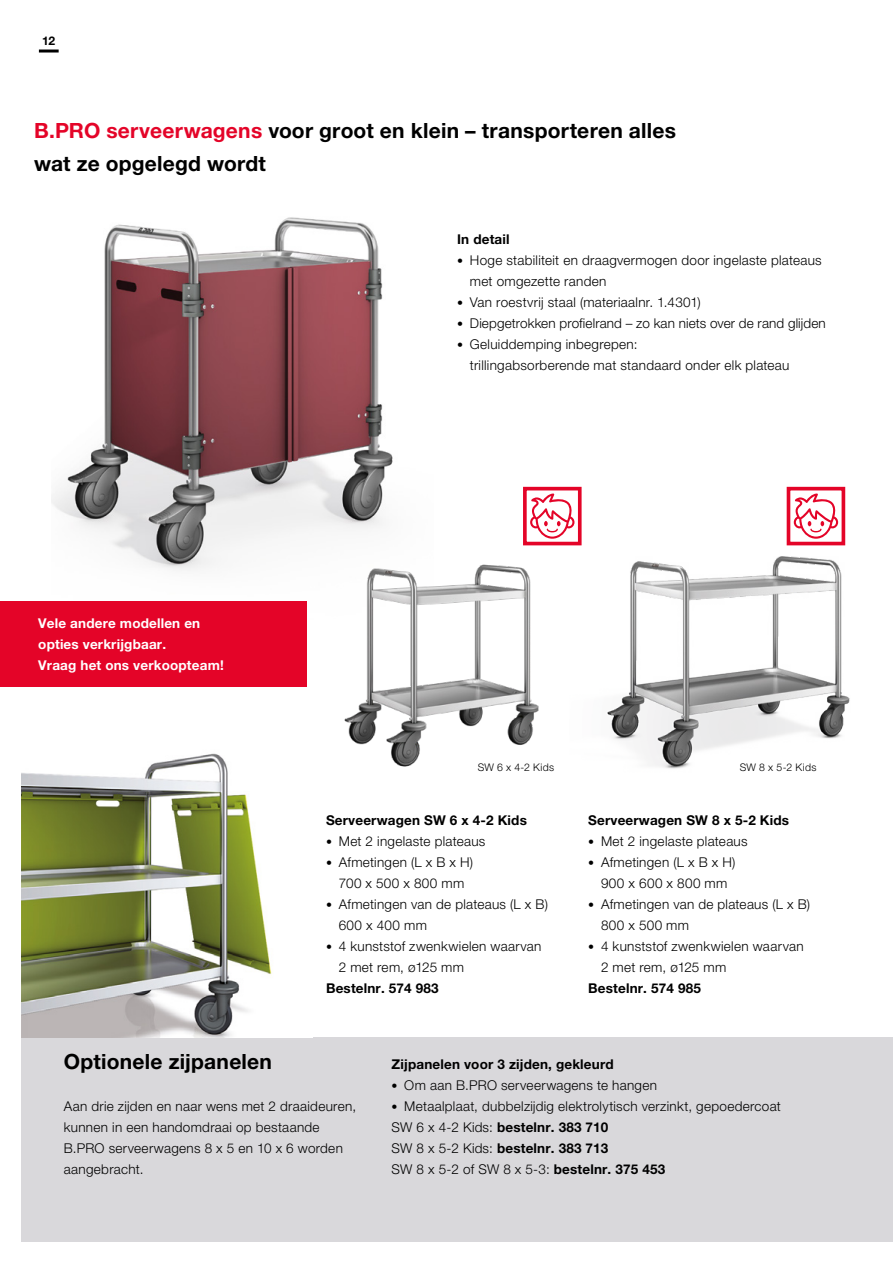
<style>
.page{position:relative;width:893px;height:1263px;background:#fff}
.page>*{position:absolute;margin:0;border:0;box-sizing:border-box;transform-origin:0 0}
.t1{font:700 21px/33px "Helvetica Neue LTW1 G";letter-spacing:.01em;color:#000}
.t2{font:300 13.5px/21px "Helvetica Neue LTW1 G";letter-spacing:.02em;color:#000}
.t3{font:700 13.5px "Helvetica Neue LTW1 G";letter-spacing:.01em;color:#000}
.t4{font:700 13.5px/21px "Helvetica Neue LTW1 G";letter-spacing:.01em;color:#fff}
.t5{font:700 12px "Helvetica Neue LTW1 G";color:#000}
.t6{font:300 10.5px "Helvetica Neue LTW1 G";letter-spacing:.03em;color:#000}
.s1{color:#e40428}
.s2{font-size:12px}
.s3{font-weight:700}
</style>
<div class="page">
<img style="left:51px;top:217px;width:342px;height:385px">
<div style="left:21px;top:1037px;width:872px;height:205px;background:#d9d8db"></div>
<img style="left:240px;top:497px;width:313px;height:270px">
<img style="left:553px;top:510px;width:297px;height:259px">
<div style="left:21px;top:736px;width:291px;height:301px;background:#fff"></div>
<img style="left:21px;top:753px;width:251px;height:284px">
<div style="left:525px;top:489px;width:55px;height:54px;background:#fff"></div>
<svg style="left:530px;top:493px;width:44px;height:46px"></svg>
<div style="left:523px;top:487px;width:59px;height:58px;border:4px solid #e40428"></div>
<div style="left:788px;top:489px;width:55px;height:54px;background:#fff"></div>
<svg style="left:794px;top:493px;width:44px;height:46px"></svg>
<div style="left:787px;top:487px;width:58px;height:58px;border:4px solid #e40428"></div>
<div style="left:0;top:602px;width:306px;height:85px;background:#e40428"></div>
<hr style="left:39px;top:50px;width:20px;height:3px;background:#000">
<p class="t5" style="left:42px;top:33px;width:15px">12</p>
<h1 class="t1" style="left:34px;top:114px;width:643px"><span class="s1">B.PRO serveerwagens</span> voor groot en klein – transporteren alles wat ze opgelegd wordt</h1>
<p class="t4" style="left:38px;top:613px;width:187px">Vele andere modellen en opties verkrijgbaar.<br>Vraag het ons verkoopteam!</p>
<p class="t3" style="left:457px;top:230px;width:54px">In detail</p>
<p class="t2" style="left:470px;top:249px;width:353px;text-indent:-13px"><span class="s2">•</span> Hoge stabiliteit en draagvermogen door ingelaste plateaus met omgezette randen</p>
<p class="t2" style="left:457px;top:291px;width:245px"><span class="s2">•</span> Van roestvrij staal (materiaalnr. 1.4301)</p>
<p class="t2" style="left:457px;top:312px;width:370px"><span class="s2">•</span> Diepgetrokken profielrand – zo kan niets over de rand glijden</p>
<p class="t2" style="left:470px;top:333px;width:321px;text-indent:-13px"><span class="s2">•</span> Geluiddemping inbegrepen:<br>trillingabsorberende mat standaard onder elk plateau</p>
<p class="t6" style="left:478px;top:761px;width:78px">SW 6 x 4-2 Kids</p>
<p class="t3" style="left:326px;top:812px;width:202px">Serveerwagen SW 6 x 4-2 Kids</p>
<p class="t2" style="left:326px;top:831px;width:161px"><span class="s2">•</span> Met 2 ingelaste plateaus</p>
<p class="t2" style="left:326px;top:852px;width:149px;text-align:center"><span class="s2">•</span> Afmetingen (L x B x H)<br>700 x 500 x 800 mm</p>
<p class="t2" style="left:339px;top:894px;width:211px;text-indent:-13px"><span class="s2">•</span> Afmetingen van de plateaus (L x B)<br>600 x 400 mm</p>
<p class="t2" style="left:339px;top:936px;width:204px;text-indent:-13px"><span class="s2">•</span> 4 kunststof zwenkwielen waarvan<br>2 met rem, ø125 mm</p>
<p class="t3" style="left:326px;top:980px;width:114px">Bestelnr. 574 983</p>
<p class="t6" style="left:740px;top:761px;width:78px">SW 8 x 5-2 Kids</p>
<p class="t3" style="left:588px;top:812px;width:202px">Serveerwagen SW 8 x 5-2 Kids</p>
<p class="t2" style="left:588px;top:831px;width:161px"><span class="s2">•</span> Met 2 ingelaste plateaus</p>
<p class="t2" style="left:588px;top:852px;width:149px;text-align:center"><span class="s2">•</span> Afmetingen (L x B x H)<br>900 x 600 x 800 mm</p>
<p class="t2" style="left:601px;top:894px;width:211px;text-indent:-13px"><span class="s2">•</span> Afmetingen van de plateaus (L x B)<br>800 x 500 mm</p>
<p class="t2" style="left:601px;top:936px;width:204px;text-indent:-13px"><span class="s2">•</span> 4 kunststof zwenkwielen waarvan<br>2 met rem, ø125 mm</p>
<p class="t3" style="left:588px;top:980px;width:114px">Bestelnr. 574 985</p>
<h1 class="t1" style="left:64px;top:1044px;width:210px">Optionele zijpanelen</h1>
<p class="t2" style="left:64px;top:1095px;width:294px">Aan drie zijden en naar wens met 2 draaideuren, kunnen in een handomdraai op bestaande B.PRO serveerwagens 8 x 5 en 10 x 6 worden aangebracht.</p>
<p class="t3" style="left:392px;top:1055px;width:224px">Zijpanelen voor 3 zijden, gekleurd</p>
<p class="t2" style="left:392px;top:1074px;width:267px"><span class="s2">•</span> Om aan B.PRO serveerwagens te hangen</p>
<p class="t2" style="left:392px;top:1095px;width:391px"><span class="s2">•</span> Metaalplaat, dubbelzijdig elektrolytisch verzinkt, gepoedercoat SW 6 x 4-2 Kids: <span class="s3">bestelnr. 383 710<br></span>SW 8 x 5-2 Kids: <span class="s3">bestelnr. 383 713<br></span>SW 8 x 5-2 of SW 8 x 5-3: <span class="s3">bestelnr. 375 453</span></p>
</div>
